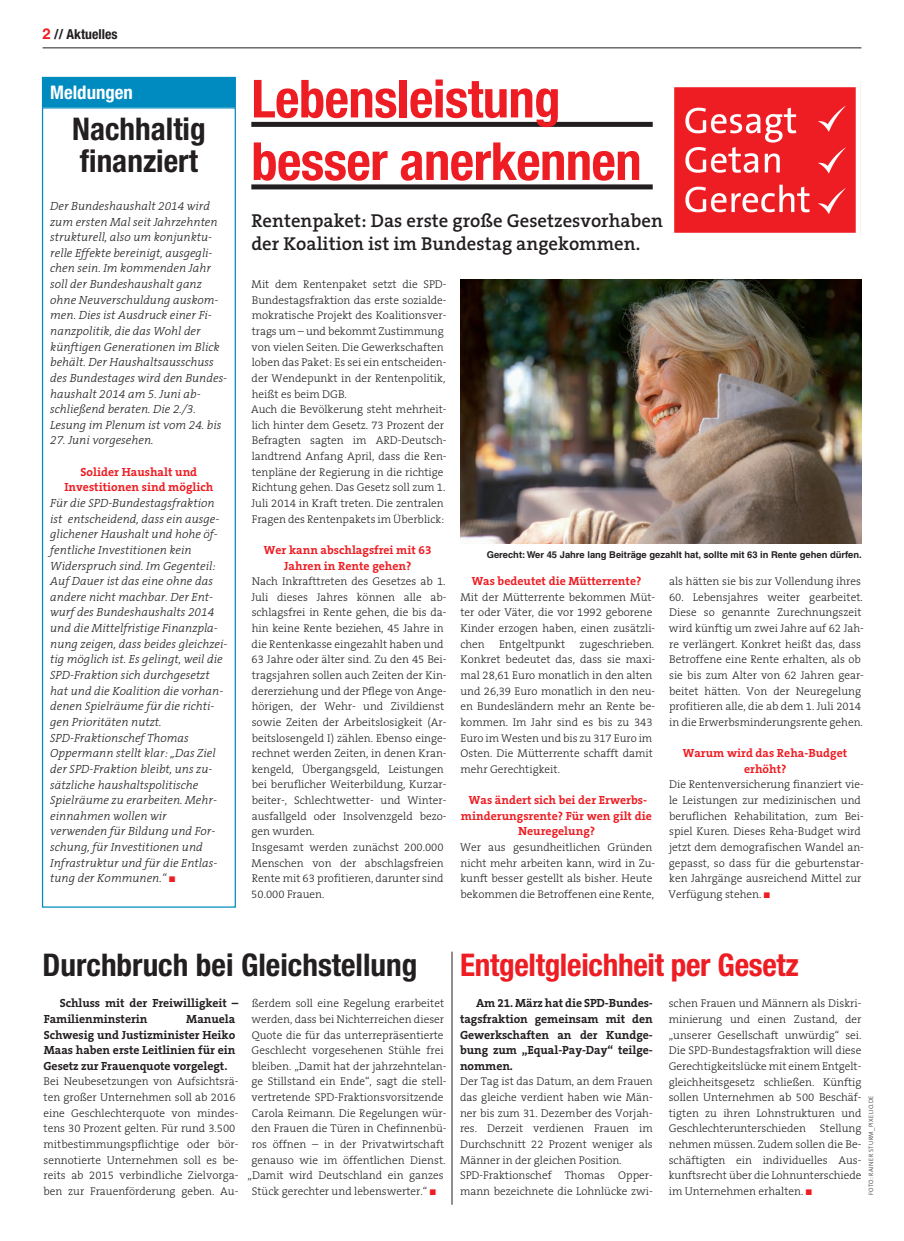
<style>
.page{position:relative;width:904px;height:1241px;background:#fff}
.page>*{position:absolute;margin:0;border:0;box-sizing:border-box;transform-origin:0 0}
.t1{font:700 condensed 52.5px/62.5px "Helvetica Neue LT";letter-spacing:-.01em;color:#ee1d23}
.t2{font:700 condensed 31.25px/32.5px "Helvetica Neue LT";color:#231f20}
.t3{font:700 condensed 31.25px "Helvetica Neue LT";letter-spacing:-.01em;color:#ee1d23}
.t4{font:600 18.75px/22.5px "The Serif B6";color:#231f20}
.t5{font:700 condensed 18.75px "Helvetica Neue LT";color:#fff}
.t6{font:700 condensed 13.75px "Helvetica Neue LT";color:#231f20}
.t7{font:italic 300 11.88px/15.6px "The Serif B3";color:#231f20}
.t8{font:700 11.88px/15.6px "The Serif B7";letter-spacing:-.005em;color:#231f20;text-align:justify}
.t9{font:700 11.88px/15.6px "The Serif B7";color:#ee1d23;text-align:center}
.t10{font:300 11.25px/15.6px "The Serif B3";color:#231f20}
.t11{font:700 9.38px "Helvetica LT";color:#231f20}
.t12{font:300 6.25px "The Sans B3";letter-spacing:.05em;color:#231f20}
.s1{font-family:"Helvetica LT";font-stretch:normal;font-size:15px;color:#ee1d23}
.s2{color:#ee1d23}
</style>
<div class="page">
<hr style="left:43px;top:48px;width:818px;height:1px;background:#231f20">
<div style="left:42px;top:107px;width:194px;height:800px;border:1px solid #008bc0"></div>
<div style="left:251px;top:122px;width:401px;height:5px;background:#231f20"></div>
<div style="left:251px;top:184px;width:401px;height:5px;background:#231f20"></div>
<div style="left:43px;top:77px;width:192px;height:30px;background:#008bc0"></div>
<hr style="left:452px;top:951px;width:1px;height:253px;background:#231f20">
<img style="left:460px;top:280px;width:401px;height:263px">
<img style="left:674px;top:87px;width:182px;height:146px">
<p class="t6" style="left:43px;top:26px;width:76px"><span class="s1">2</span> // Aktuelles</p>
<h3 class="t5" style="left:50px;top:81px;width:84px">Meldungen</h3>
<h2 class="t2" style="left:72px;top:112px;width:135px">Nachhaltig finanziert</h2>
<p class="t7" style="left:50px;top:198px;width:178px">Der Bundeshaushalt 2014 wird zum ersten Mal seit Jahrzehnten strukturell, also um konjunktu&shy;relle Effekte bereinigt, ausgegli&shy;chen sein. Im kommenden Jahr soll der Bundeshaushalt ganz ohne Neuverschuldung auskom&shy;men. Dies ist Ausdruck einer Fi&shy;nanzpolitik, die das Wohl der künftigen Generationen im Blick behält. Der Haushaltsausschuss des Bundestages wird den Bundes&shy;haushalt 2014 am 5. Juni ab&shy;schließend beraten. Die 2./3.<br>Lesung im Plenum ist vom 24. bis</p>
<p class="t7" style="left:50px;top:433px;width:105px">27. Juni vorgesehen.</p>
<p class="t9" style="left:64px;top:464px;width:150px">Solider Haushalt und<br>Investitionen sind möglich</p>
<p class="t7" style="left:50px;top:495px;width:178px">Für die SPD-Bundestagsfraktion ist entscheidend, dass ein ausge&shy;glichener Haushalt und hohe öf&shy;fentliche Investitionen kein<br>Widerspruch sind. Im Gegenteil:<br>Auf Dauer ist das eine ohne das andere nicht machbar. Der Ent&shy;wurf des Bundeshaushalts 2014 und die Mittelfristige Finanzpla&shy;nung zeigen, dass beides gleichzei&shy;tig möglich ist. Es gelingt, weil die<br>SPD-Fraktion sich durchgesetzt hat und die Koalition die vorhan&shy;denen Spielräume für die richti&shy;gen Prioritäten nutzt.<br>SPD-Fraktionschef Thomas<br>Oppermann stellt klar: „Das Ziel der SPD-Fraktion bleibt, uns zu&shy;sätzliche haushaltspolitische<br>Spielräume zu erarbeiten. Mehr&shy;einnahmen wollen wir<br>verwenden für Bildung und For&shy;schung, für Investitionen und<br>Infrastruktur und für die Entlas&shy;tung der Kommunen.“ <span class="s2">■</span></p>
<h1 class="t1" style="left:251px;top:67px;width:392px">Lebensleistung besser anerkennen</h1>
<h3 class="t4" style="left:251px;top:210px;width:413px">Rentenpaket: Das erste große Gesetzesvorhaben der Koalition ist im Bundestag angekommen.</h3>
<p class="t10" style="left:251px;top:277px;width:197px">Mit dem Rentenpaket setzt die SPD-Bundestagsfraktion das erste sozialde&shy;mokratische Projekt des Koalitionsver&shy;trags um – und bekommt Zustimmung von vielen Seiten. Die Gewerkschaften loben das Paket: Es sei ein entscheiden&shy;der Wendepunkt in der Rentenpolitik, heißt es beim DGB.<br>Auch die Bevölkerung steht mehrheit&shy;lich hinter dem Gesetz. 73 Prozent der Befragten sagten im ARD-Deutsch&shy;landtrend Anfang April, dass die Ren&shy;tenpläne der Regierung in die richtige Richtung gehen. Das Gesetz soll zum 1.<br>Juli 2014 in Kraft treten. Die zentralen Fragen des Rentenpakets im Überblick:</p>
<p class="t9" style="left:264px;top:542px;width:169px">Wer kann abschlagsfrei mit 63<br>Jahren in Rente gehen?</p>
<p class="t10" style="left:251px;top:573px;width:197px">Nach Inkrafttreten des Gesetzes ab 1.<br>Juli dieses Jahres können alle ab&shy;schlagsfrei in Rente gehen, die bis da&shy;hin keine Rente beziehen, 45 Jahre in die Rentenkasse eingezahlt haben und 63 Jahre oder älter sind. Zu den 45 Bei&shy;tragsjahren sollen auch Zeiten der Kin&shy;dererziehung und der Pflege von Ange&shy;hörigen, der Wehr- und Zivildienst sowie Zeiten der Arbeitslosigkeit (Ar&shy;beitslosengeld I) zählen. Ebenso einge&shy;rechnet werden Zeiten, in denen Kran&shy;kengeld, Übergangsgeld, Leistungen bei beruflicher Weiterbildung, Kurzar&shy;beiter-, Schlechtwetter- und Winter&shy;ausfallgeld oder Insolvenzgeld bezo&shy;gen wurden.<br>Insgesamt werden zunächst 200.000<br>Menschen von der abschlagsfreien Rente mit 63 profitieren, darunter sind 50.000 Frauen.</p>
<p class="t11" style="left:487px;top:549px;width:376px">Gerecht: Wer 45 Jahre lang Beiträge gezahlt hat, sollte mit 63 in Rente gehen dürfen.</p>
<p class="t9" style="left:471px;top:573px;width:171px">Was bedeutet die Mütterrente?</p>
<p class="t10" style="left:460px;top:589px;width:196px">Mit der Mütterrente bekommen Müt&shy;ter oder Väter, die vor 1992 geborene<br>Kinder erzogen haben, einen zusätzli&shy;chen</p>
<p class="t10" style="left:460px;top:636px;width:196px;text-indent:119px">zugeschrieben.<br>Konkret bedeutet das, dass sie maxi&shy;mal 28,61 Euro monatlich in den alten und 26,39 Euro monatlich in den neu&shy;en Bundesländern mehr an Rente be&shy;kommen. Im Jahr sind es bis zu 343<br>Euro im Westen und bis zu 317 Euro im<br>Osten. Die Mütterrente schafft damit mehr Gerechtigkeit.</p>
<p class="t9" style="left:461px;top:792px;width:192px">Was ändert sich bei der Erwerbs&shy;minderungsrente? Für wen gilt die<br>Neuregelung?</p>
<p class="t10" style="left:460px;top:839px;width:197px">Wer aus gesundheitlichen Gründen nicht mehr arbeiten kann, wird in Zu&shy;kunft besser gestellt als bisher. Heute bekommen die Betroffenen eine Rente,</p>
<p class="t10" style="left:499px;top:636px;width:68px">Entgeltpunkt</p>
<p class="t10" style="left:669px;top:573px;width:193px">als hätten sie bis zur Vollendung ihres</p>
<p class="t10" style="left:669px;top:589px;width:196px">60. Lebensjahres weiter gearbeitet.<br>Diese so genannte Zurechnungszeit wird künftig um zwei Jahre auf 62 Jah&shy;re verlängert. Konkret heißt das, dass Betroffene eine Rente erhalten, als ob sie bis zum Alter von 62 Jahren gear&shy;beitet hätten. Von der Neuregelung profitieren alle, die ab dem 1. Juli 2014 in die Erwerbsminderungsrente gehen.</p>
<p class="t9" style="left:682px;top:745px;width:166px">Warum wird das Reha-Budget erhöht?</p>
<p class="t10" style="left:668px;top:777px;width:197px">Die Rentenversicherung finanziert vie&shy;le Leistungen zur medizinischen und beruflichen Rehabilitation, zum Bei&shy;spiel Kuren. Dieses Reha-Budget wird jetzt dem demografischen Wandel an&shy;gepasst, so dass für die geburtenstar&shy;ken Jahrgänge ausreichend Mittel zur Verfügung stehen. <span class="s2">■</span></p>
<h2 class="t2" style="left:43px;top:947px;width:376px">Durchbruch bei Gleichstellung</h2>
<h2 class="t3" style="left:460px;top:945px;width:340px">Entgeltgleichheit per Gesetz</h2>
<p class="t8" style="left:44px;top:995px;width:196px;text-indent:16px">Schluss mit der Freiwilligkeit –<br>Familienminsterin</p>
<p class="t8" style="left:44px;top:1011px;width:193px;text-indent:143px">Manuela Schwesig und Justizminister Heiko Maas haben erste Leitlinien für ein Gesetz zur Frauenquote vorgelegt.</p>
<p class="t10" style="left:43px;top:1073px;width:196px">Bei Neubesetzungen von Aufsichtsrä&shy;ten großer Unternehmen soll ab 2016 eine Geschlechterquote von mindes&shy;tens 30 Prozent gelten. Für rund 3.500 mitbestimmungspflichtige oder bör&shy;sennotierte Unternehmen soll es be&shy;reits ab 2015 verbindliche Zielvorga&shy;ben zur Frauenförderung geben. Au-</p>
<p class="t10" style="left:247px;top:995px;width:200px;text-align:center">ßerdem soll eine Regelung erarbeitet werden, dass bei Nichterreichen dieser Quote die für das unterrepräsentierte Geschlecht vorgesehenen Stühle frei bleiben. „Damit hat der jahrzehntelan&shy;ge Stillstand ein Ende“, sagt die stell&shy;vertretende SPD-Fraktionsvorsitzende Carola Reimann. Die Regelungen wür&shy;den Frauen die Türen in Chefinnenbü&shy;ros öffnen – in der Privatwirtschaft genauso wie im öffentlichen Dienst. „Damit wird Deutschland ein ganzes Stück gerechter und lebenswerter.“ <span class="s2">■</span></p>
<p class="t8" style="left:460px;top:995px;width:194px;text-indent:16px">Am 21. März hat die SPD-Bundes&shy;tagsfraktion gemeinsam mit den Gewerkschaften an der Kundge&shy;bung zum „Equal-Pay-Day“ teilge&shy;nommen.</p>
<p class="t10" style="left:460px;top:1073px;width:194px">Der Tag ist das Datum, an dem Frauen das gleiche verdient haben wie Män&shy;ner bis zum 31. Dezember des Vorjah&shy;res. Derzeit verdienen Frauen im Durchschnitt 22 Prozent weniger als Männer in der gleichen Position.<br>SPD-Fraktionschef Thomas Opper&shy;mann bezeichnete die Lohnlücke zwi-</p>
<p class="t10" style="left:668px;top:995px;width:194px;text-align:justify">schen Frauen und Männern als Diskri&shy;minierung und einen Zustand, der „unserer Gesellschaft unwürdig“ sei.<br>Die SPD-Bundestagsfraktion will diese Gerechtigkeitslücke mit einem Entgelt&shy;gleichheitsgesetz schließen. Künftig sollen Unternehmen ab 500 Beschäf&shy;tigten zu ihren Lohnstrukturen und Geschlechterunterschieden Stellung nehmen müssen. Zudem sollen die Be&shy;schäftigten ein individuelles Aus&shy;kunftsrecht über die Lohnunterschiede im Unternehmen erhalten. <span class="s2">■</span></p>
<p class="t12" style="left:867px;top:1194px;width:101px;rotate:-90deg">Foto: Rainer Stu rm_pixelio.de</p>
</div>
